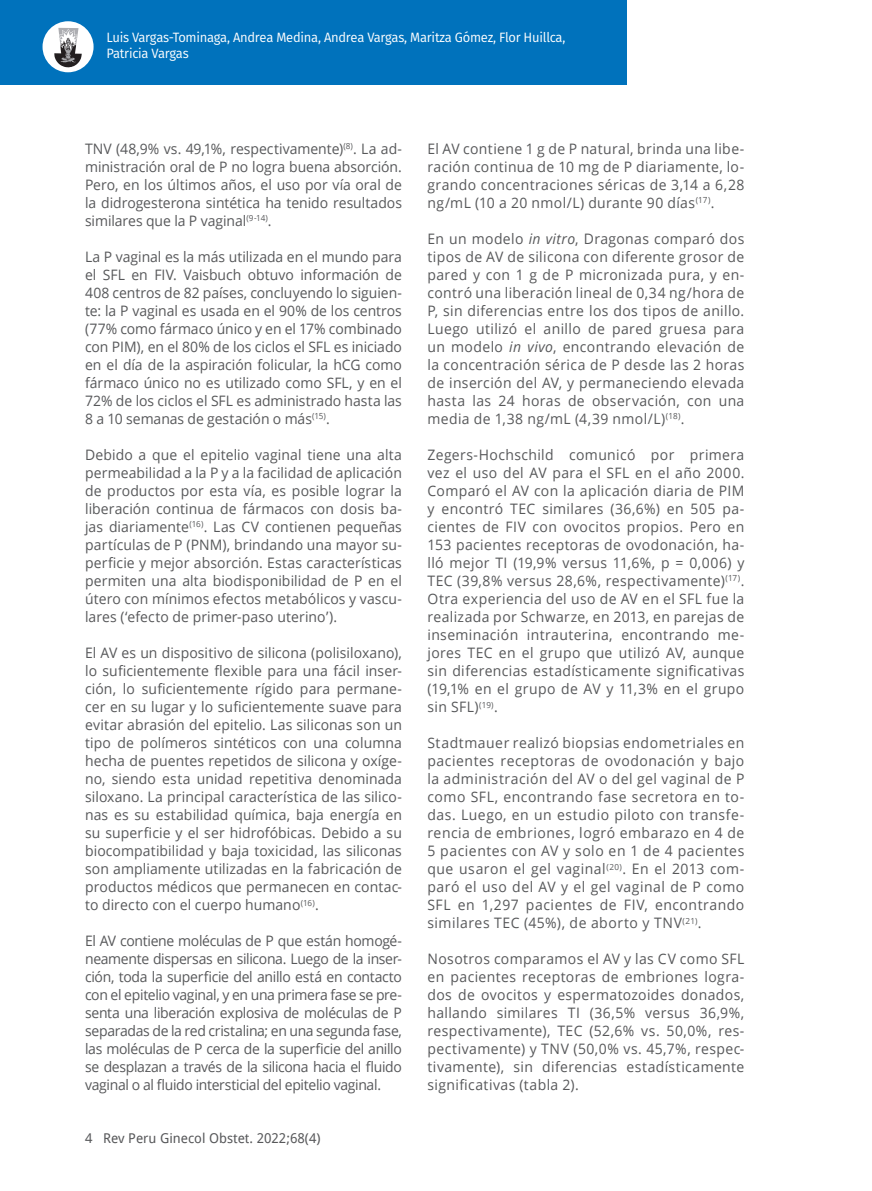
<style>
.page{position:relative;width:872px;height:1191px;background:#fff}
.page>*{position:absolute;margin:0;border:0;box-sizing:border-box;transform-origin:0 0}
.t1{font:14.4px/18px "Open Sans";letter-spacing:.02em;color:#57585a;text-align:justify}
.t2{font:13.5px/16.2px "Fira Sans";letter-spacing:-.02em;color:#fff;scale:.96 1}
.t3{font:13.5px "Droid Sans";color:#57585a}
.s1{font-style:italic}
</style>
<div class="page">
<div style="left:0;top:0;width:626px;height:85px;background:#0072bc"></div>
<div style="left:43px;top:21px;width:51px;height:51px;background:#fff;border-radius:50%"></div>
<svg style="left:54px;top:28px;width:28px;height:40px"></svg>
<p class="t2" style="left:106px;top:29px;width:480px">Luis Vargas-Tominaga, Andrea Medina, Andrea Vargas, Maritza Gómez, Flor Huillca,<br>Patricia Vargas</p>
<p class="t1" style="left:85px;top:139px;width:318px">TNV (48,9% vs. 49,1%, respectivamente)<sup>(8)</sup>. La ad&shy;ministración oral de P no logra buena absorción.<br>Pero, en los últimos años, el uso por vía oral de la didrogesterona sintética ha tenido resultados similares que la P vaginal<sup>(9-14)</sup>.</p>
<p class="t1" style="left:85px;top:247px;width:318px">La P vaginal es la más utilizada en el mundo para el SFL en FIV. Vaisbuch obtuvo información de 408 centros de 82 países, concluyendo lo siguien&shy;te: la P vaginal es usada en el 90% de los centros (77% como fármaco único y en el 17% combinado con PIM), en el 80% de los ciclos el SFL es iniciado en el día de la aspiración folicular, la hCG como fármaco único no es utilizado como SFL, y en el 72% de los ciclos el SFL es administrado hasta las 8 a 10 semanas de gestación o más<sup>(15)</sup>.</p>
<p class="t1" style="left:85px;top:445px;width:318px">Debido a que el epitelio vaginal tiene una alta permeabilidad a la P y a la facilidad de aplicación de productos por esta vía, es posible lograr la liberación continua de fármacos con dosis ba&shy;jas diariamente<sup>(16)</sup>. Las CV contienen pequeñas partículas de P (PNM), brindando una mayor su&shy;perficie y mejor absorción. Estas características permiten una alta biodisponibilidad de P en el útero con mínimos efectos metabólicos y vascu&shy;lares (‘efecto de primer-paso uterino’).</p>
<p class="t1" style="left:85px;top:643px;width:318px">El AV es un dispositivo de silicona (polisiloxano), lo suficientemente flexible para una fácil inser&shy;ción, lo suficientemente rígido para permane&shy;cer en su lugar y lo suficientemente suave para evitar abrasión del epitelio. Las siliconas son un tipo de polímeros sintéticos con una columna hecha de puentes repetidos de silicona y oxíge&shy;no, siendo esta unidad repetitiva denominada siloxano. La principal característica de las silico&shy;nas es su estabilidad química, baja energía en su superficie y el ser hidrofóbicas. Debido a su biocompatibilidad y baja toxicidad, las siliconas son ampliamente utilizadas en la fabricación de productos médicos que permanecen en contac&shy;to directo con el cuerpo humano<sup>(16)</sup>.</p>
<p class="t1" style="left:85px;top:931px;width:318px">El AV contiene moléculas de P que están homogé&shy;neamente dispersas en silicona. Luego de la inser&shy;ción, toda la superficie del anillo está en contacto con el epitelio vaginal, y en una primera fase se pre&shy;senta una liberación explosiva de moléculas de P separadas de la red cristalina; en una segunda fase, las moléculas de P cerca de la superficie del anillo se desplazan a través de la silicona hacia el fluido vaginal o al fluido intersticial del epitelio vaginal.</p>
<p class="t3" style="left:85px;top:1128px;width:237px">4 Rev Peru Ginecol Obstet. 2022;68(4)</p>
<p class="t1" style="left:427px;top:139px;width:318px">El AV contiene 1 g de P natural, brinda una libe&shy;ración continua de 10 mg de P diariamente, lo&shy;grando concentraciones séricas de 3,14 a 6,28 ng/mL (10 a 20 nmol/L) durante 90 días<sup>(17)</sup>.</p>
<p class="t1" style="left:427px;top:229px;width:318px">En un modelo <span class="s1">in vitro</span>, Dragonas comparó dos tipos de AV de silicona con diferente grosor de pared y con 1 g de P micronizada pura, y en&shy;contró una liberación lineal de 0,34 ng/hora de P, sin diferencias entre los dos tipos de anillo.<br>Luego utilizó el anillo de pared gruesa para un modelo <span class="s1">in vivo</span>, encontrando elevación de la concentración sérica de P desde las 2 horas de inserción del AV, y permaneciendo elevada hasta las 24 horas de observación, con una media de 1,38 ng/mL (4,39 nmol/L)<sup>(18)</sup>.</p>
<p class="t1" style="left:427px;top:445px;width:318px">Zegers-Hochschild comunicó por primera vez el uso del AV para el SFL en el año 2000.<br>Comparó el AV con la aplicación diaria de PIM y encontró TEC similares (36,6%) en 505 pa&shy;cientes de FIV con ovocitos propios. Pero en 153 pacientes receptoras de ovodonación, ha&shy;lló mejor TI (19,9% versus 11,6%, p = 0,006) y TEC (39,8% versus 28,6%, respectivamente)<sup>(17)</sup>.<br>Otra experiencia del uso de AV en el SFL fue la realizada por Schwarze, en 2013, en parejas de inseminación intrauterina, encontrando me&shy;jores TEC en el grupo que utilizó AV, aunque sin diferencias estadísticamente significativas (19,1% en el grupo de AV y 11,3% en el grupo sin SFL)<sup>(19)</sup>.</p>
<p class="t1" style="left:427px;top:733px;width:318px">Stadtmauer realizó biopsias endometriales en pacientes receptoras de ovodonación y bajo la administración del AV o del gel vaginal de P como SFL, encontrando fase secretora en to&shy;das. Luego, en un estudio piloto con transfe&shy;rencia de embriones, logró embarazo en 4 de 5 pacientes con AV y solo en 1 de 4 pacientes que usaron el gel vaginal<sup>(20)</sup>. En el 2013 com&shy;paró el uso del AV y el gel vaginal de P como SFL en 1,297 pacientes de FIV, encontrando similares TEC (45%), de aborto y TNV<sup>(21)</sup>.</p>
<p class="t1" style="left:427px;top:949px;width:318px">Nosotros comparamos el AV y las CV como SFL en pacientes receptoras de embriones logra&shy;dos de ovocitos y espermatozoides donados, hallando similares TI (36,5% versus 36,9%, respectivamente), TEC (52,6% vs. 50,0%, res&shy;pectivamente) y TNV (50,0% vs. 45,7%, respec&shy;tivamente), sin diferencias estadísticamente significativas (tabla 2).</p>
</div>
